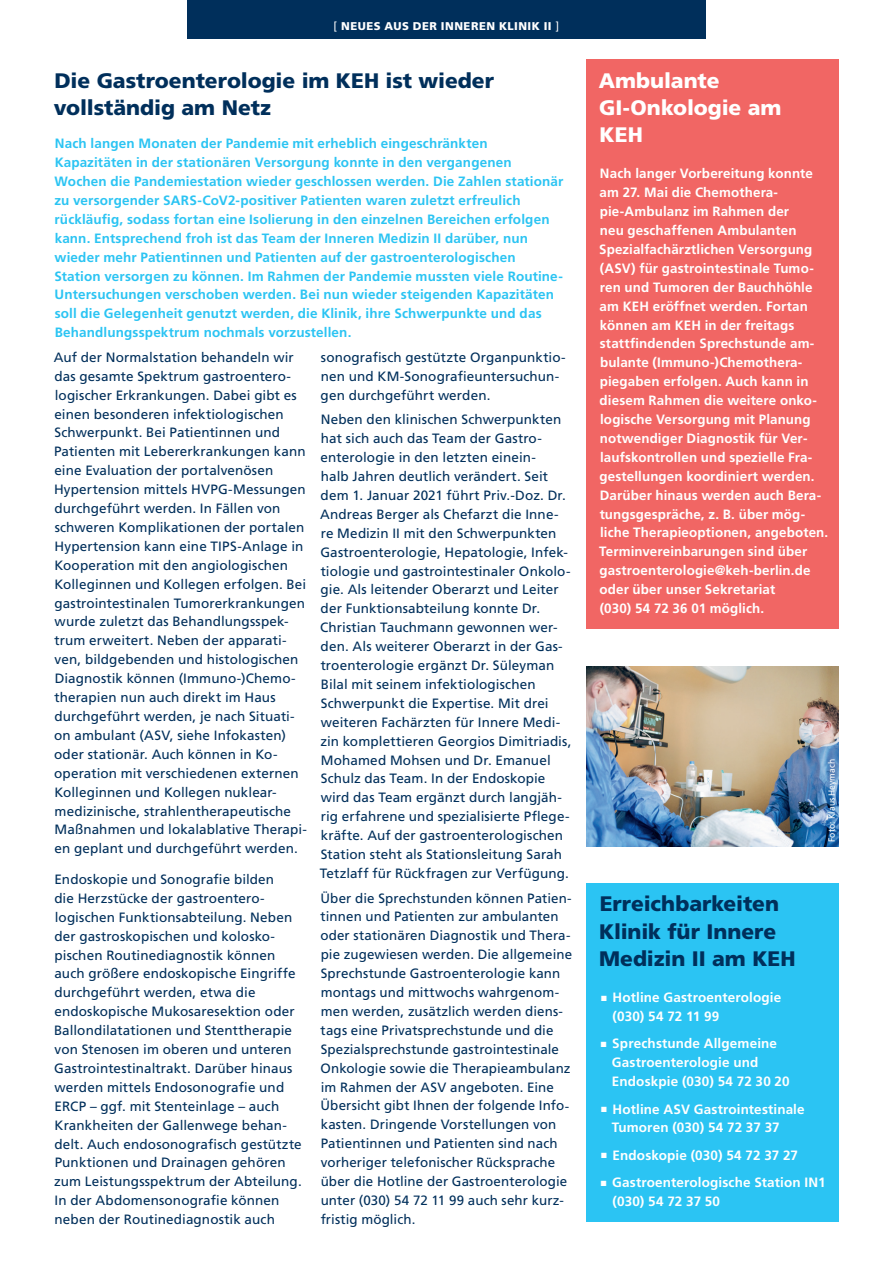
<style>
.page{position:relative;width:893px;height:1263px;background:#fff}
.page>*{position:absolute;margin:0;border:0;box-sizing:border-box;transform-origin:0 0}
.t1{font:900 21px/27.3px "Frutiger LT Std";color:#002f5b}
.t2{font:900 21px/27.3px "Frutiger LT Std";color:#fff}
.t3{font:13.5px/18.9px "Frutiger LT Std";letter-spacing:.01em;color:#002f5b}
.t4{font:700 13.5px/18.9px "Frutiger LT Std";letter-spacing:.01em;color:#fff}
.t5{font:700 13.5px/18.9px "Frutiger LT Std";letter-spacing:.01em;color:#2bc4f3}
.t6{font:900 11.25px "Frutiger LT Std";letter-spacing:.04em;color:#fff}
.t7{font:11.25px "Frutiger LT Std";color:#fff}
.t8{font:9px "Frutiger LT Std";color:#fff;scale:.95 1}
.s1{font-weight:400}
.s2{font-weight:900}
</style>
<div class="page">
<div style="left:187px;top:0;width:519px;height:38px;background:#002f5b"></div>
<div style="left:586px;top:59px;width:253px;height:101px;background:#f16664"></div>
<div style="left:586px;top:155px;width:253px;height:474px;background:#f16664"></div>
<div style="left:586px;top:883px;width:253px;height:101px;background:#2bc4f3"></div>
<div style="left:586px;top:979px;width:253px;height:58px;background:#2bc4f3"></div>
<div style="left:586px;top:1025px;width:253px;height:77px;background:#2bc4f3"></div>
<div style="left:586px;top:1091px;width:253px;height:57px;background:#2bc4f3"></div>
<div style="left:586px;top:1137px;width:253px;height:39px;background:#2bc4f3"></div>
<div style="left:586px;top:1164px;width:253px;height:58px;background:#2bc4f3"></div>
<img style="left:586px;top:666px;width:253px;height:180px">
<p class="t6" style="left:334px;top:19px;width:227px"><span class="s1">[</span> NEUES AUS DER INNEREN KLINIK II <span class="s1">]</span></p>
<p class="t7" style="left:437px;top:19px;width:20px">[<span class="s2">3</span>]</p>
<h1 class="t1" style="left:54px;top:67px;width:442px">Die Gastroenterologie im KEH ist wieder vollständig am Netz</h1>
<p class="t5" style="left:54px;top:134px;width:510px">Nach langen Monaten der Pandemie mit erheblich eingeschränkten Kapazitäten in der stationären Versorgung konnte in den vergangenen Wochen die Pandemiestation wieder geschlossen werden. Die Zahlen stationär zu versorgender SARS-CoV2-positiver Patienten waren zuletzt erfreulich rückläufig, sodass fortan eine Isolierung in den einzelnen Bereichen erfolgen kann. Entsprechend froh ist das Team der Inneren Medizin II darüber, nun wieder mehr Patientinnen und Patienten auf der gastroenterologischen Station versorgen zu können. Im Rahmen der Pandemie mussten viele Routine-Untersuchungen verschoben werden. Bei nun wieder steigenden Kapazitäten soll die Gelegenheit genutzt werden, die Klinik, ihre Schwerpunkte und das Behandlungsspektrum nochmals vorzustellen.</p>
<p class="t3" style="left:54px;top:348px;width:255px">Auf der Normalstation behandeln wir das gesamte Spektrum gastroentero&shy;logischer Erkrankungen. Dabei gibt es einen besonderen infektiologischen Schwerpunkt. Bei Patientinnen und Patienten mit Lebererkrankungen kann eine Evaluation der portalvenösen Hypertension mittels HVPG-Messungen durchgeführt werden. In Fällen von schweren Komplikationen der portalen Hypertension kann eine TIPS-Anlage in Kooperation mit den angiologischen Kolleginnen und Kollegen erfolgen. Bei gastrointestinalen Tumorerkrankungen wurde zuletzt das Behandlungsspek&shy;trum erweitert. Neben der apparati&shy;ven, bildgebenden und histologischen Diagnostik können (Immuno-)Chemo&shy;therapien nun auch direkt im Haus durchgeführt werden, je nach Situati&shy;on ambulant (ASV, siehe Infokasten) oder stationär. Auch können in Ko&shy;operation mit verschiedenen externen Kolleginnen und Kollegen nuklear&shy;medizinische, strahlentherapeutische Maßnahmen und lokalablative Therapi&shy;en geplant und durchgeführt werden.</p>
<p class="t3" style="left:54px;top:870px;width:249px">Endoskopie und Sonografie bilden<br>die Herzstücke der gastroentero&shy;logischen Funktionsabteilung. Neben der gastroskopischen und kolosko&shy;pischen Routinediagnostik können auch größere endoskopische Eingriffe durchgeführt werden, etwa die endoskopische Mukosaresektion oder Ballondilatationen und Stenttherapie von Stenosen im oberen und unteren Gastrointestinaltrakt. Darüber hinaus werden mittels Endosonografie und ERCP – ggf. mit Stenteinlage – auch Krankheiten der Gallenwege behan&shy;delt. Auch endosonografisch gestützte Punktionen und Drainagen gehören zum Leistungsspektrum der Abteilung.<br>In der Abdomensonografie können neben der Routinediagnostik auch</p>
<p class="t3" style="left:321px;top:348px;width:247px">sonografisch gestützte Organpunktio&shy;nen und KM-Sonografieuntersuchun&shy;gen durchgeführt werden.</p>
<p class="t3" style="left:320px;top:410px;width:253px">Neben den klinischen Schwerpunkten hat sich auch das Team der Gastro&shy;enterologie in den letzten einein-<br>halb Jahren deutlich verändert. Seit dem 1. Januar 2021 führt Priv.-Doz. Dr.<br>Andreas Berger als Chefarzt die Inne&shy;re Medizin II mit den Schwerpunkten Gastroenterologie, Hepatologie, Infek&shy;tiologie und gastrointestinaler Onkolo&shy;gie. Als leitender Oberarzt und Leiter der Funktionsabteilung konnte Dr.<br>Christian Tauchmann gewonnen wer&shy;den. Als weiterer Oberarzt in der Gas&shy;troenterologie ergänzt Dr. Süleyman Bilal mit seinem infektiologischen Schwerpunkt die Expertise. Mit drei weiteren Fachärzten für Innere Medi&shy;zin komplettieren Georgios Dimitriadis, Mohamed Mohsen und Dr. Emanuel Schulz das Team. In der Endoskopie wird das Team ergänzt durch langjäh&shy;rig erfahrene und spezialisierte Pflege&shy;kräfte. Auf der gastroenterologischen Station steht als Stationsleitung Sarah Tetzlaff für Rückfragen zur Verfügung.</p>
<p class="t3" style="left:320px;top:888px;width:253px">Über die Sprechstunden können Patien&shy;tinnen und Patienten zur ambulanten oder stationären Diagnostik und Thera&shy;pie zugewiesen werden. Die allgemeine Sprechstunde Gastroenterologie kann montags und mittwochs wahrgenom&shy;men werden, zusätzlich werden diens&shy;tags eine Privatsprechstunde und die Spezialsprechstunde gastrointestinale Onkologie sowie die Therapieambulanz im Rahmen der ASV angeboten. Eine Übersicht gibt Ihnen der folgende Info&shy;kasten. Dringende Vorstellungen von Patientinnen und Patienten sind nach vorheriger telefonischer Rücksprache über die Hotline der Gastroenterologie unter (030) 54 72 11 99 auch sehr kurz&shy;fristig möglich.</p>
<h1 class="t2" style="left:599px;top:67px;width:184px">Ambulante<br>GI-Onkologie am<br>KEH</h1>
<p class="t4" style="left:599px;top:164px;width:231px">Nach langer Vorbereitung konnte am 27. Mai die Chemothera&shy;pie-Ambulanz im Rahmen der<br>neu geschaffenen Ambulanten<br>Spezialfachärztlichen Versorgung (ASV) für gastrointestinale Tumo&shy;ren und Tumoren der Bauchhöhle am KEH eröffnet werden. Fortan können am KEH in der freitags stattfindenden Sprechstunde am&shy;bulante (Immuno-)Chemothera&shy;piegaben erfolgen. Auch kann in diesem Rahmen die weitere onko&shy;logische Versorgung mit Planung notwendiger Diagnostik für Ver&shy;laufskontrollen und spezielle Fra&shy;gestellungen koordiniert werden.<br>Darüber hinaus werden auch Bera&shy;tungsgespräche, z. B. über mög&shy;liche Therapieoptionen, angeboten.<br>Terminvereinbarungen sind über gastroenterologie@keh-berlin.de oder über unser Sekretariat<br>(030) 54 72 36 01 möglich.</p>
<p class="t8" style="left:826px;top:842px;width:88px;rotate:-90deg">Foto: Klaus Heymach</p>
<h1 class="t1" style="left:599px;top:890px;width:198px">Erreichbarkeiten<br>Klinik für Innere<br>Medizin II am KEH</h1>
<p class="t4" style="left:613px;top:988px;width:170px;text-indent:-11px">■ Hotline Gastroenterologie (030) 54 72 11 99</p>
<p class="t4" style="left:612px;top:1034px;width:179px;text-indent:-11px">■ Sprechstunde Allgemeine<br>Gastroenterologie und<br>Endoskpie (030) 54 72 30 20</p>
<p class="t4" style="left:612px;top:1099px;width:194px;text-indent:-10px">■ Hotline ASV Gastrointestinale<br>Tumoren (030) 54 72 37 37</p>
<p class="t4" style="left:601px;top:1146px;width:198px">■ Endoskopie (030) 54 72 37 27</p>
<p class="t4" style="left:613px;top:1173px;width:214px;text-indent:-12px">■ Gastroenterologische Station IN1 (030) 54 72 37 50</p>
</div>
